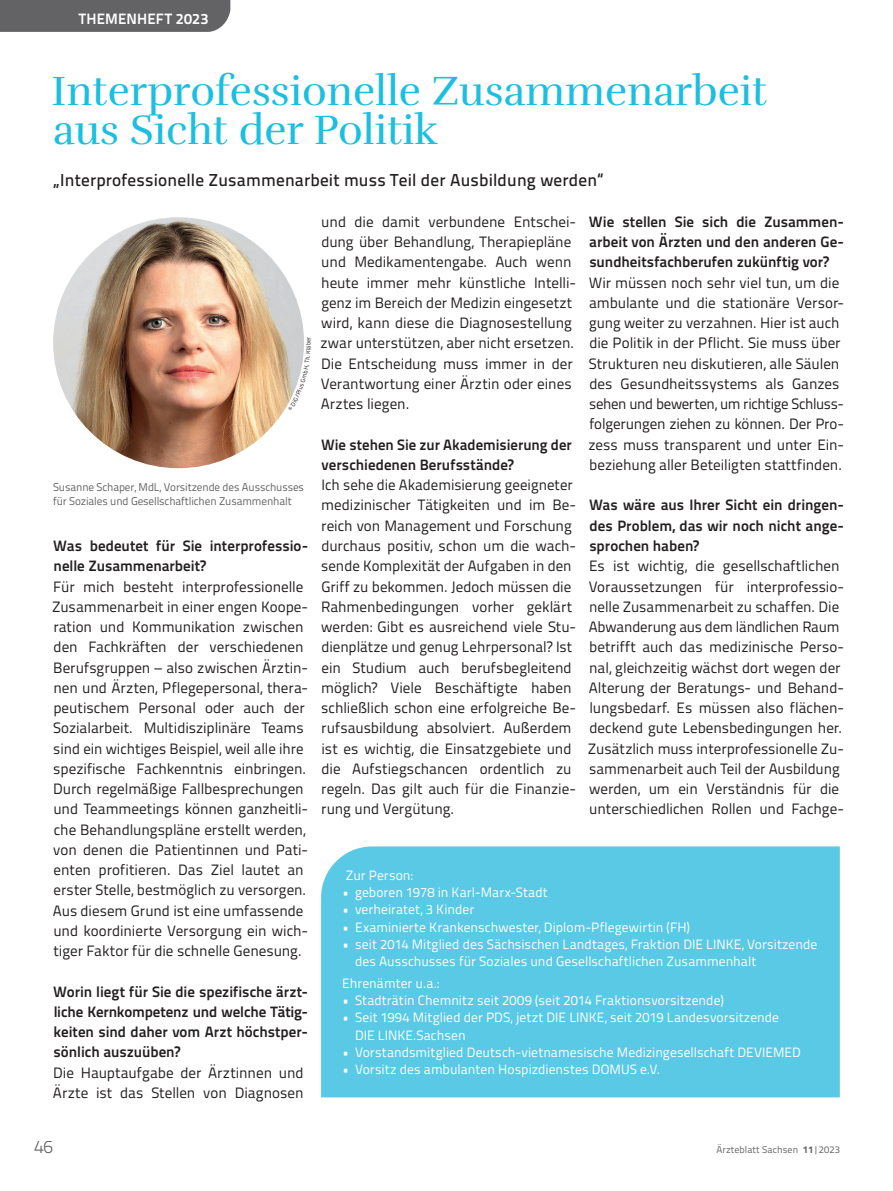
<style>
.page{position:relative;width:893px;height:1191px;background:#fff}
.page>*{position:absolute;margin:0;border:0;box-sizing:border-box;transform-origin:0 0}
.t1{font:42px/39px "Rufina";color:#1cbfdf}
.t2{font:300 18px "Titillium Text";color:#636366}
.t3{font:500 17.25px "Titillium Text";letter-spacing:.01em;color:#231f20}
.t4{font:15px/20.2px "Titillium Text";color:#231f20}
.t5{font:700 15px/20.2px "Titillium Text";color:#231f20}
.t6{font:700 15px "Titillium Text";letter-spacing:.01em;color:#fff}
.t7{font:13.5px/17.2px "Titillium Text";letter-spacing:.005em;color:#fff}
.t8{font:11.25px/13.5px "Titillium Text";letter-spacing:-.01em;color:#636366}
.t9{font:9.75px "Titillium Text";letter-spacing:.01em;color:#636366}
.s1{font-weight:800}
</style>
<div class="page">
<div style="left:0;top:0;width:230px;height:32px;background:#636366"></div>
<div style="left:321px;top:846px;width:519px;height:251px;background:#5ac9e5"></div>
<img style="left:53px;top:217px;width:251px;height:251px;border-radius:125px">
<svg style="left:288px;top:337px;width:16px;height:67px"></svg>
<p class="t6" style="left:79px;top:7px;width:131px">THEMENHEFT 2023</p>
<h1 class="t1" style="left:51px;top:72px;width:717px">Interprofessionelle Zusammenarbeit aus Sicht der Politik</h1>
<p class="t3" style="left:53px;top:167px;width:552px">„Interprofessionelle Zusammenarbeit muss Teil der Ausbildung werden“</p>
<p class="t8" style="left:53px;top:480px;width:252px">Susanne Schaper, MdL, Vorsitzende des Ausschusses für Soziales und Gesellschaftlichen Zusammenhalt</p>
<p class="t5" style="left:53px;top:535px;width:257px">Was bedeutet für Sie interprofessio&shy;nelle Zusammenarbeit?</p>
<p class="t4" style="left:52px;top:575px;width:258px">Für mich besteht interprofessionelle Zusammenarbeit in einer engen Koope&shy;ration und Kommunikation zwischen den Fachkräften der verschiedenen Berufsgruppen – also zwischen Ärztin&shy;nen und Ärzten, Pflegepersonal, thera&shy;peutischem Personal oder auch der Sozialarbeit. Multidisziplinäre Teams sind ein wichtiges Beispiel, weil alle ihre spezifische Fachkenntnis einbringen.<br>Durch regelmäßige Fallbesprechungen und Teammeetings können ganzheitli&shy;che Behandlungspläne erstellt werden, von denen die Patientinnen und Pati&shy;enten profitieren. Das Ziel lautet an erster Stelle, bestmöglich zu versorgen.<br>Aus diesem Grund ist eine umfassende und koordinierte Versorgung ein wich&shy;tiger Faktor für die schnelle Genesung.</p>
<p class="t5" style="left:53px;top:980px;width:257px">Worin liegt für Sie die spezifische ärzt&shy;liche Kernkompetenz und welche Tätig&shy;keiten sind daher vom Arzt höchstper&shy;sönlich auszuüben?</p>
<p class="t4" style="left:53px;top:1061px;width:252px">Die Hauptaufgabe der Ärztinnen und<br>Ärzte ist das Stellen von Diagnosen</p>
<p class="t4" style="left:320px;top:211px;width:257px">und die damit verbundene Entschei&shy;dung über Behandlung, Therapiepläne und Medikamentengabe. Auch wenn heute immer mehr künstliche Intelli&shy;genz im Bereich der Medizin eingesetzt wird, kann diese die Diagnosestellung zwar unterstützen, aber nicht ersetzen.<br>Die Entscheidung muss immer in der Verantwortung einer Ärztin oder eines Arztes liegen.</p>
<p class="t5" style="left:321px;top:433px;width:252px">Wie stehen Sie zur Akademisierung der verschiedenen Berufsstände?</p>
<p class="t4" style="left:321px;top:474px;width:256px">Ich sehe die Akademisierung geeigneter medizinischer Tätigkeiten und im Be-- reich von Management und Forschung durchaus positiv, schon um die wach&shy;sende Komplexität der Aufgaben in den Griff zu bekommen. Jedoch müssen die Rahmenbedingungen vorher geklärt werden: Gibt es ausreichend viele Stu&shy;dienplätze und genug Lehrpersonal? Ist ein Studium auch berufsbegleitend möglich? Viele Beschäftigte haben schließlich schon eine erfolgreiche Be-- rufsausbildung absolviert. Außerdem ist es wichtig, die Einsatzgebiete und die Aufstiegschancen ordentlich zu regeln. Das gilt auch für die Finanzie&shy;rung und Vergütung.</p>
<p class="t5" style="left:589px;top:211px;width:255px;text-align:justify">Wie stellen Sie sich die Zusammen&shy;arbeit von Ärzten und den anderen Ge-- sundheitsfachberufen zukünftig vor?</p>
<p class="t4" style="left:588px;top:271px;width:257px">Wir müssen noch sehr viel tun, um die ambulante und die stationäre Versor&shy;gung weiter zu verzahnen. Hier ist auch die Politik in der Pflicht. Sie muss über Strukturen neu diskutieren, alle Säulen des Gesundheitssystems als Ganzes sehen und bewerten, um richtige Schluss&shy;folgerungen ziehen zu können. Der Pro&shy;zess muss transparent und unter Ein&shy;beziehung aller Beteiligten stattfinden.</p>
<p class="t5" style="left:589px;top:494px;width:257px;text-align:justify">Was wäre aus Ihrer Sicht ein dringen&shy;des Problem, das wir noch nicht ange&shy;sprochen haben?</p>
<p class="t4" style="left:588px;top:555px;width:258px">Es ist wichtig, die gesellschaftlichen Voraussetzungen für interprofessio&shy;nelle Zusammenarbeit zu schaffen. Die Abwanderung aus dem ländlichen Raum betrifft auch das medizinische Perso&shy;nal, gleichzeitig wächst dort wegen der Alterung der Beratungs- und Behand&shy;lungsbedarf. Es müssen also flächen&shy;deckend gute Lebensbedingungen her.<br>Zusätzlich muss interprofessionelle Zu-- sammenarbeit auch Teil der Ausbildung werden, um ein Verständnis für die unterschiedlichen Rollen und Fachge-</p>
<p class="t7" style="left:346px;top:866px;width:69px">Zur Person:</p>
<p class="t7" style="left:342px;top:883px;width:207px">• geboren 1978 in Karl-Marx-Stadt</p>
<p class="t7" style="left:342px;top:900px;width:133px">• verheiratet, 3 Kinder</p>
<p class="t7" style="left:342px;top:917px;width:349px">• Examinierte Krankenschwester, Diplom-Pflegewirtin (FH)</p>
<p class="t7" style="left:355px;top:935px;width:464px;text-indent:-13px">• seit 2014 Mitglied des Sächsischen Landtages, Fraktion DIE LINKE, Vorsitzende des Ausschusses für Soziales und Gesellschaftlichen Zusammenhalt</p>
<p class="t7" style="left:342px;top:973px;width:99px">Ehrenämter u.a.:</p>
<p class="t7" style="left:342px;top:991px;width:383px">• Stadträtin Chemnitz seit 2009 (seit 2014 Fraktionsvorsitzende)</p>
<p class="t7" style="left:355px;top:1008px;width:426px;text-indent:-13px">• Seit 1994 Mitglied der PDS, jetzt DIE LINKE, seit 2019 Landesvorsitzende<br>DIE LINKE.Sachsen</p>
<p class="t7" style="left:342px;top:1042px;width:460px">• Vorstandsmitglied Deutsch-vietnamesische Medizingesellschaft DEVIEMED</p>
<p class="t7" style="left:342px;top:1060px;width:317px">• Vorsitz des ambulanten Hospizdienstes DOMUS e.V.</p>
<p class="t2" style="left:34px;top:1133px;width:21px">46</p>
<p class="t9" style="left:717px;top:1142px;width:125px">Ärzteblatt Sachsen <span class="s1">11</span>|2023</p>
</div>
